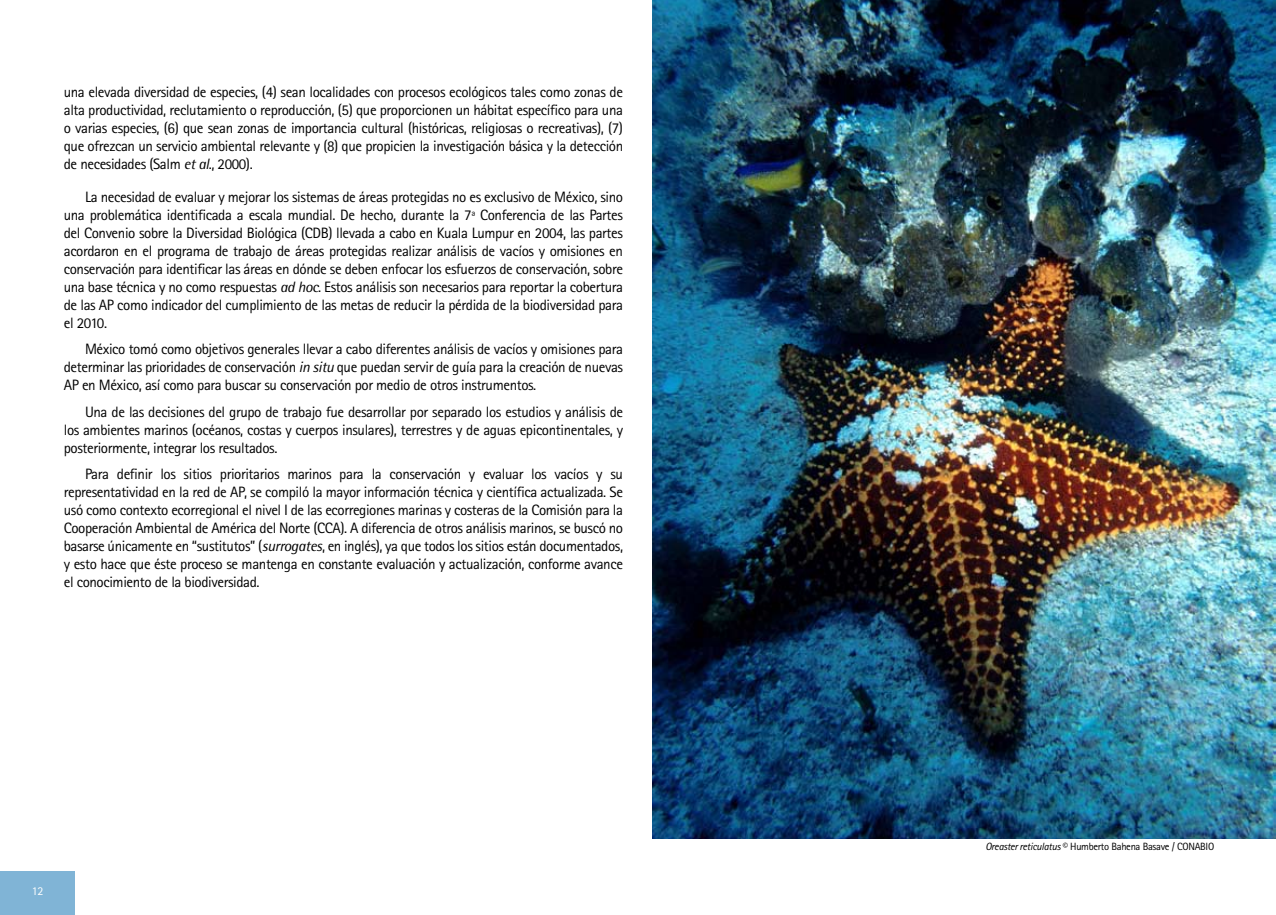
<style>
.page{position:relative;width:1276px;height:915px;background:#fff}
.page>*{position:absolute;margin:0;border:0;box-sizing:border-box;transform-origin:0 0}
.t1{font:15px/18px "Rotis Sans Serif";letter-spacing:-.025em;color:#000;text-align:justify}
.t2{font:12px "Rotis Sans Serif";color:#fff}
.t3{font:10.5px "Rotis Sans Serif";letter-spacing:-.025em;color:#000}
.s1{font-family:"Rotis Semi Sans";font-style:italic}
.s2{font-style:italic}
</style>
<div class="page">
<div style="left:0;top:870px;width:75px;height:44px;background:#80b4d6"></div>
<img style="left:653px;top:0;width:622px;height:838px">
<p class="t1" style="left:64px;top:82px;width:561px">una elevada diversidad de especies, (4) sean localidades con procesos ecológicos tales como zonas de alta productividad, reclutamiento o reproducción, (5) que proporcionen un hábitat específico para una o varias especies, (6) que sean zonas de importancia cultural (históricas, religiosas o recreativas), (7) que ofrezcan un servicio ambiental relevante y (8) que propicien la investigación básica y la detección de necesidades (Salm <span class="s1">et al</span>., 2000).</p>
<p class="t1" style="left:64px;top:187px;width:561px;text-indent:21px">La necesidad de evaluar y mejorar los sistemas de áreas protegidas no es exclusivo de México, sino una problemática identificada a escala mundial. De hecho, durante la 7ª Conferencia de las Partes del Convenio sobre la Diversidad Biológica (CDB) llevada a cabo en Kuala Lumpur en 2004, las partes acordaron en el programa de trabajo de áreas protegidas realizar análisis de vacíos y omisiones en conservación para identificar las áreas en dónde se deben enfocar los esfuerzos de conservación, sobre una base técnica y no como respuestas <span class="s1">ad hoc</span>. Estos análisis son necesarios para reportar la cobertura de las AP como indicador del cumplimiento de las metas de reducir la pérdida de la biodiversidad para el 2010.</p>
<p class="t1" style="left:64px;top:340px;width:561px;text-indent:21px">México tomó como objetivos generales llevar a cabo diferentes análisis de vacíos y omisiones para determinar las prioridades de conservación <span class="s1">in situ</span> que puedan servir de guía para la creación de nuevas AP en México, así como para buscar su conservación por medio de otros instrumentos.</p>
<p class="t1" style="left:64px;top:402px;width:561px;text-indent:21px">Una de las decisiones del grupo de trabajo fue desarrollar por separado los estudios y análisis de los ambientes marinos (océanos, costas y cuerpos insulares), terrestres y de aguas epicontinentales, y posteriormente, integrar los resultados.</p>
<p class="t1" style="left:64px;top:465px;width:561px;text-indent:21px">Para definir los sitios prioritarios marinos para la conservación y evaluar los vacíos y su representatividad en la red de AP, se compiló la mayor información técnica y científica actualizada. Se usó como contexto ecorregional el nivel I de las ecorregiones marinas y costeras de la Comisión para la Cooperación Ambiental de América del Norte (CCA). A diferencia de otros análisis marinos, se buscó no basarse únicamente en “sustitutos” (<span class="s1">surrogates</span>, en inglés), ya que todos los sitios están documentados, y esto hace que éste proceso se mantenga en constante evaluación y actualización, conforme avance el conocimiento de la biodiversidad.</p>
<p class="t2" style="left:32px;top:883px;width:12px">12</p>
<p class="t3" style="left:985px;top:839px;width:230px"><span class="s2">Oreaster reticulatus</span> © Humberto Bahena Basave / CONABIO</p>
</div>
